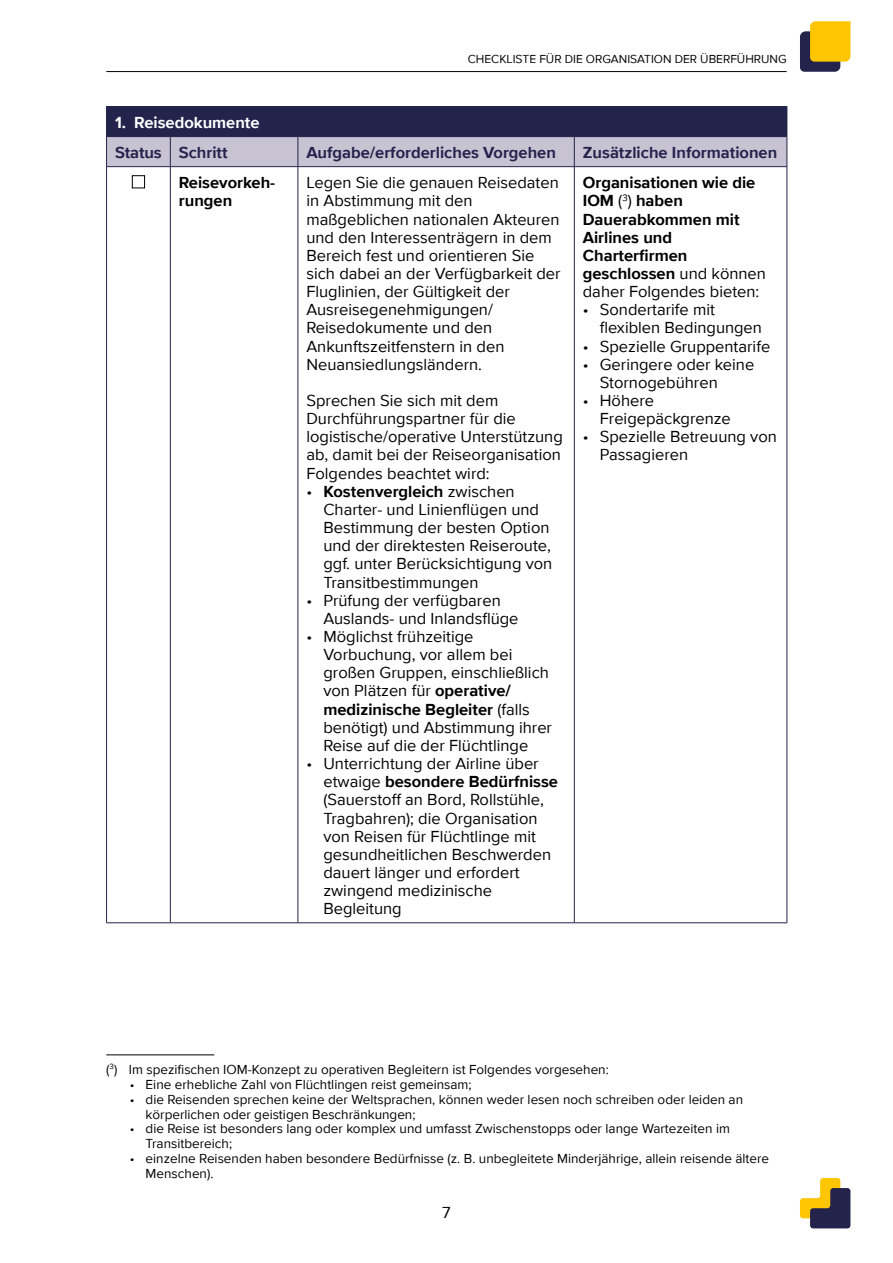
<style>
.page{position:relative;width:893px;height:1263px;background:#fff}
.page>*{position:absolute;margin:0;border:0;box-sizing:border-box;transform-origin:0 0}
.TABLE_Body_text{font:16.5px/18.1px "Proxima Nova";color:#000}
.TABLE_Body_text-2{font:700 16.5px/18.1px "Proxima Nova";color:#000}
.TABLE_Header{font:700 16.5px "Proxima Nova";color:#24234c}
.TABLE_Header-2{font:700 16.5px "Proxima Nova";color:#fff}
.Footnote{font:13.5px/14.9px "Proxima Nova";color:#000}
.t1{font:12px "Proxima Nova";color:#000}
.s1{font-weight:700}
.s2{font-weight:400}
</style>
<div class="page">
<svg style="left:800px;top:1178px;width:50px;height:50px"></svg>
<svg style="left:800px;top:21px;width:50px;height:51px;background:#c19e2e"></svg>
<hr style="left:106px;top:71px;width:681px;height:1px;background:#000">
<hr style="left:170px;top:167px;width:1px;height:755px;background:#24234c">
<hr style="left:298px;top:167px;width:1px;height:755px;background:#24234c">
<hr style="left:574px;top:167px;width:1px;height:755px;background:#24234c">
<hr style="left:106px;top:167px;width:1px;height:755px;background:#24234c">
<hr style="left:787px;top:167px;width:1px;height:755px;background:#24234c">
<hr style="left:106px;top:922px;width:64px;height:1px;background:#24234c">
<hr style="left:170px;top:922px;width:128px;height:1px;background:#24234c">
<hr style="left:298px;top:922px;width:276px;height:1px;background:#24234c">
<hr style="left:574px;top:922px;width:213px;height:1px;background:#24234c">
<hr style="left:106px;top:106px;width:64px;height:1px;background:#24234c">
<hr style="left:170px;top:106px;width:128px;height:1px;background:#24234c">
<hr style="left:298px;top:106px;width:276px;height:1px;background:#24234c">
<hr style="left:574px;top:106px;width:213px;height:1px;background:#24234c">
<svg style="left:106px;top:107px;width:682px;height:60px;background:#73708c"></svg>
<hr style="left:106px;top:166px;width:64px;height:1px;background:#24234c">
<hr style="left:170px;top:166px;width:128px;height:1px;background:#24234c">
<hr style="left:298px;top:166px;width:276px;height:1px;background:#24234c">
<hr style="left:574px;top:166px;width:213px;height:1px;background:#24234c">
<div style="left:132px;top:175px;width:13px;height:13px;border:1px solid #000"></div>
<hr style="left:106px;top:1054px;width:108px;height:1px;background:#000">
<p class="t1" style="left:468px;top:50px;width:320px">CHECKLISTE FÜR DIE ORGANISATION DER ÜBERFÜHRUNG</p>
<p class="TABLE_Header-2" style="left:115px;top:110px;width:146px">1. Reisedokumente</p>
<p class="TABLE_Header" style="left:115px;top:140px;width:48px">Status</p>
<p class="TABLE_Header" style="left:179px;top:140px;width:50px">Schritt</p>
<p class="TABLE_Header" style="left:306px;top:140px;width:251px">Aufgabe/erforderliches Vorgehen</p>
<p class="TABLE_Header" style="left:583px;top:140px;width:196px">Zusätzliche Informationen</p>
<p class="TABLE_Body_text-2" style="left:179px;top:173px;width:98px">Reisevorkeh&shy;rungen</p>
<p class="TABLE_Body_text" style="left:306px;top:173px;width:256px">Legen Sie die genauen Reisedaten in Abstimmung mit den maßgeblichen nationalen Akteuren und den Interessenträgern in dem<br>Bereich fest und orientieren Sie sich dabei an der Verfügbarkeit der<br>Fluglinien, der Gültigkeit der<br>Ausreisegenehmigungen/<br>Reisedokumente und den<br>Ankunftszeitfenstern in den<br>Neuansiedlungsländern.</p>
<p class="TABLE_Body_text" style="left:306px;top:391px;width:258px">Sprechen Sie sich mit dem<br>Durchführungspartner für die logistische/operative Unterstützung ab, damit bei der Reiseorganisation<br>Folgendes beachtet wird:</p>
<p class="TABLE_Body_text" style="left:323px;top:481px;width:230px;text-indent:-17px">• <span class="s1">Kostenvergleich</span> zwischen<br>Charter- und Linienflügen und<br>Bestimmung der besten Option und der direktesten Reiseroute, ggf. unter Berücksichtigung von<br>Transitbestimmungen</p>
<p class="TABLE_Body_text" style="left:323px;top:590px;width:197px;text-indent:-17px">• Prüfung der verfügbaren<br>Auslands- und Inlandsflüge</p>
<p class="TABLE_Body_text" style="left:323px;top:627px;width:230px;text-indent:-17px">• Möglichst frühzeitige<br>Vorbuchung, vor allem bei großen Gruppen, einschließlich von Plätzen für <span class="s1">operative/ medizinische Begleiter</span> (falls benötigt) und Abstimmung ihrer<br>Reise auf die der Flüchtlinge</p>
<p class="TABLE_Body_text" style="left:323px;top:754px;width:236px;text-indent:-17px">• Unterrichtung der Airline über etwaige <span class="s1">besondere Bedürfnisse </span>(Sauerstoff an Bord, Rollstühle,<br>Tragbahren); die Organisation von Reisen für Flüchtlinge mit gesundheitlichen Beschwerden dauert länger und erfordert zwingend medizinische<br>Begleitung</p>
<p class="TABLE_Body_text-2" style="left:583px;top:173px;width:185px">Organisationen wie die<br>IOM <span class="s2">(</span><sup>3</sup><span class="s2">)</span> haben<br>Dauerabkommen mit<br>Airlines und<br>Charterfirmen geschlossen <span class="s2">und können daher Folgendes bieten:</span></p>
<p class="TABLE_Body_text" style="left:600px;top:300px;width:164px;text-indent:-17px">• Sondertarife mit flexiblen Bedingungen</p>
<p class="TABLE_Body_text" style="left:583px;top:336px;width:189px">• Spezielle Gruppentarife</p>
<p class="TABLE_Body_text" style="left:600px;top:354px;width:156px;text-indent:-17px">• Geringere oder keine<br>Stornogebühren</p>
<p class="TABLE_Body_text" style="left:600px;top:391px;width:133px;text-indent:-17px">• Höhere<br>Freigepäckgrenze</p>
<p class="TABLE_Body_text" style="left:600px;top:427px;width:179px;text-indent:-17px">• Spezielle Betreuung von<br>Passagieren</p>
<p class="Footnote" style="left:106px;top:1061px;width:504px">(<sup>3</sup>) Im spezifischen IOM-Konzept zu operativen Begleitern ist Folgendes vorgesehen:</p>
<p class="Footnote" style="left:130px;top:1076px;width:343px">• Eine erhebliche Zahl von Flüchtlingen reist gemeinsam;</p>
<p class="Footnote" style="left:146px;top:1091px;width:599px;text-indent:-16px">• die Reisenden sprechen keine der Weltsprachen, können weder lesen noch schreiben oder leiden an körperlichen oder geistigen Beschränkungen;</p>
<p class="Footnote" style="left:146px;top:1121px;width:586px;text-indent:-16px">• die Reise ist besonders lang oder komplex und umfasst Zwischenstopps oder lange Wartezeiten im<br>Transitbereich;</p>
<p class="Footnote" style="left:146px;top:1150px;width:625px;text-indent:-16px">• einzelne Reisenden haben besondere Bedürfnisse (z. B. unbegleitete Minderjährige, allein reisende ältere<br>Menschen).</p>
<p class="TABLE_Body_text" style="left:442px;top:1203px;width:10px">7</p>
</div>
